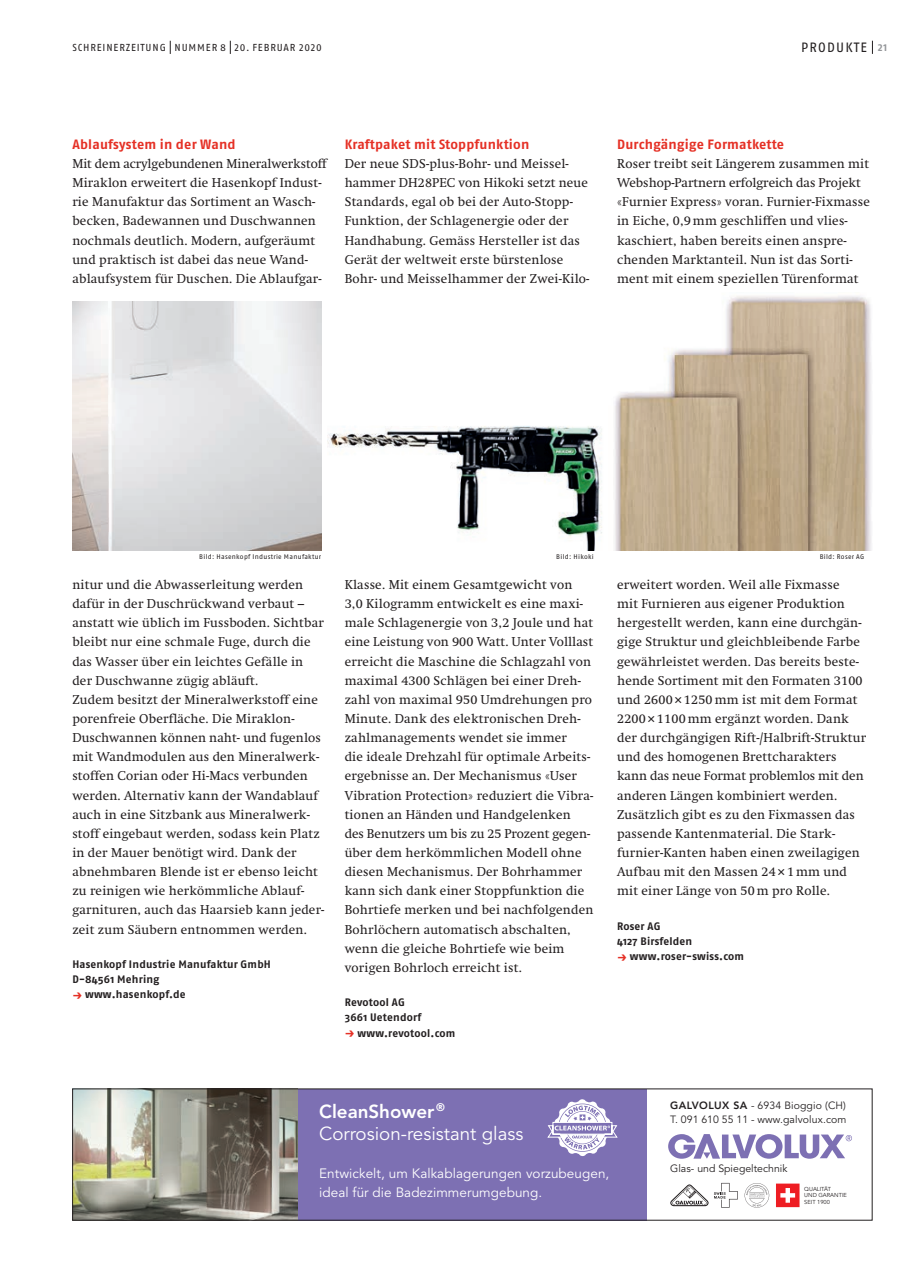
<style>
.page{position:relative;width:915px;height:1263px;background:#fff}
.page>*{position:absolute;margin:0;border:0;box-sizing:border-box;transform-origin:0 0}
.t1{font:18.75px "Avenir LT Std";color:#fff}
.t2{font:800 18.75px "Avenir LT Std";color:#fff}
.t3{font:13.5px/19.5px "Avenir LT Std";letter-spacing:.005em;color:#fff}
.t4{font:700 13.5px "Fago OT";letter-spacing:.015em;color:#e53025}
.t5{font:13.5px "Fago OT";letter-spacing:.085em;color:#231f20}
.t6{font:12.75px/19.2px "Swift";letter-spacing:.02em;color:#231f20}
.t7{font:800 10.95px "Avenir LT Std";color:#fff}
.t8{font:700 10.8px/15.3px "Fago OT";letter-spacing:.02em;color:#231f20}
.t9{font:10.5px "Avenir LT Std";color:#231f20}
.t10{font:10.2px "Fago OT";letter-spacing:.085em;color:#231f20}
.t11{font:6.75px "Fago OT";letter-spacing:.045em;color:#231f20}
.t12{font:5.7px/6.9px "Avenir LT Std";color:#231f20}
.s1{font-weight:700;font-size:10.2px;color:#939598}
.s2{font-size:12px;color:#e53025}
.s3{font-weight:800}
</style>
<div class="page">
<svg style="left:871px;top:41px;width:1px;height:13px"></svg>
<svg style="left:170px;top:41px;width:1px;height:13px"></svg>
<svg style="left:230px;top:41px;width:1px;height:13px"></svg>
<img style="left:72px;top:302px;width:249px;height:249px">
<img style="left:614px;top:296px;width:258px;height:255px">
<img style="left:328px;top:426px;width:274px;height:125px">
<div style="left:293px;top:1089px;width:353px;height:131px;background:#7d70b3"></div>
<svg style="left:776px;top:1183px;width:23px;height:24px"></svg>
<svg style="left:670px;top:1183px;width:67px;height:25px"></svg>
<svg style="left:744px;top:1183px;width:24px;height:24px"></svg>
<svg style="left:668px;top:1134px;width:183px;height:25px"></svg>
<img style="left:74px;top:1091px;width:224px;height:127px">
<svg style="left:547px;top:1099px;width:70px;height:57px"></svg>
<p class="t10" style="left:72px;top:41px;width:193px">SCHREINERZEITUNG NUMMER 8 20. Februar</p>
<p class="t10" style="left:299px;top:41px;width:24px">2020</p>
<p class="t5" style="left:801px;top:39px;width:87px">PRODUKTE <span class="s1">21</span></p>
<p class="t4" style="left:72px;top:136px;width:165px">Ablaufsystem in der Wand</p>
<p class="t6" style="left:72px;top:154px;width:255px">Mit dem acrylgebundenen Mineralwerkstoff Miraklon erweitert die Hasenkopf Indust&shy;rie Manufaktur das Sortiment an Wasch&shy;becken, Badewannen und Duschwannen nochmals deutlich. Modern, aufgeräumt und praktisch ist dabei das neue Wand&shy;ablaufsystem für Duschen. Die Ablaufgar-</p>
<p class="t4" style="left:344px;top:136px;width:186px">Kraftpaket mit Stoppfunktion</p>
<p class="t6" style="left:344px;top:154px;width:246px">Der neue SDS-plus-Bohr- und Meissel&shy;hammer DH28PEC von Hikoki setzt neue Standards, egal ob bei der Auto-Stopp-Funktion, der Schlagenergie oder der Handhabung. Gemäss Hersteller ist das Gerät der weltweit erste bürstenlose Bohr- und Meisselhammer der Zwei-Kilo-</p>
<p class="t4" style="left:617px;top:136px;width:168px">Durchgängige Formatkette</p>
<p class="t6" style="left:617px;top:154px;width:254px">Roser treibt seit Längerem zusammen mit Webshop-Partnern erfolgreich das Projekt «Furnier Express» voran. Furnier-Fixmasse in Eiche, 0,9 mm geschliffen und vlies&shy;kaschiert, haben bereits einen anspre&shy;chenden Marktanteil. Nun ist das Sorti&shy;ment mit einem speziellen Türenformat</p>
<p class="t11" style="left:199px;top:553px;width:123px">Bild: Hasenkopf Industrie Manufaktur</p>
<p class="t6" style="left:72px;top:575px;width:253px">nitur und die Abwasserleitung werden dafür in der Duschrückwand verbaut – anstatt wie üblich im Fussboden. Sichtbar bleibt nur eine schmale Fuge, durch die das Wasser über ein leichtes Gefälle in der Duschwanne zügig abläuft.<br>Zudem besitzt der Mineralwerkstoff eine porenfreie Oberfläche. Die Miraklon-Duschwannen können naht- und fugenlos mit Wandmodulen aus den Mineralwerk&shy;stoffen Corian oder Hi-Macs verbunden werden. Alternativ kann der Wandablauf auch in eine Sitzbank aus Mineralwerk&shy;stoff eingebaut werden, sodass kein Platz in der Mauer benötigt wird. Dank der abnehmbaren Blende ist er ebenso leicht zu reinigen wie herkömmliche Ablauf&shy;garnituren, auch das Haarsieb kann jeder&shy;zeit zum Säubern entnommen werden.</p>
<p class="t8" style="left:72px;top:956px;width:200px">Hasenkopf Industrie Manufaktur GmbH<br>D-84561 Mehring</p>
<p class="t8" style="left:72px;top:987px;width:115px"><span class="s2">→</span> www.hasenkopf.de</p>
<p class="t11" style="left:556px;top:553px;width:39px">Bild: Hikoki</p>
<p class="t6" style="left:344px;top:575px;width:250px">Klasse. Mit einem Gesamtgewicht von 3,0 Kilogramm entwickelt es eine maxi&shy;male Schlagenergie von 3,2 Joule und hat eine Leistung von 900 Watt. Unter Volllast erreicht die Maschine die Schlagzahl von maximal 4300 Schlägen bei einer Dreh&shy;zahl von maximal 950 Umdrehungen pro Minute. Dank des elektronischen Dreh&shy;zahlmanagements wendet sie immer<br>die ideale Drehzahl für optimale Arbeits&shy;ergebnisse an. Der Mechanismus «User Vibration Protection» reduziert die Vibra&shy;tionen an Händen und Handgelenken<br>des Benutzers um bis zu 25 Prozent gegen&shy;über dem herkömmlichen Modell ohne diesen Mechanismus. Der Bohrhammer kann sich dank einer Stoppfunktion die Bohrtiefe merken und bei nachfolgenden Bohrlöchern automatisch abschalten, wenn die gleiche Bohrtiefe wie beim vorigen Bohrloch erreicht ist.</p>
<p class="t8" style="left:344px;top:995px;width:78px">Revotool AG<br>3661 Uetendorf</p>
<p class="t8" style="left:344px;top:1025px;width:112px"><span class="s2">→</span> www.revotool.com</p>
<p class="t11" style="left:819px;top:553px;width:46px">Bild: Roser AG</p>
<p class="t6" style="left:617px;top:575px;width:250px">erweitert worden. Weil alle Fixmasse<br>mit Furnieren aus eigener Produktion hergestellt werden, kann eine durchgän&shy;gige Struktur und gleichbleibende Farbe gewährleistet werden. Das bereits beste&shy;hende Sortiment mit den Formaten 3100 und 2600 × 1250 mm ist mit dem Format 2200 × 1100 mm ergänzt worden. Dank der durchgängigen Rift-/Halbrift-Struktur und des homogenen Brettcharakters kann das neue Format problemlos mit den anderen Längen kombiniert werden.<br>Zusätzlich gibt es zu den Fixmassen das passende Kantenmaterial. Die Stark&shy;furnier-Kanten haben einen zweilagigen Aufbau mit den Massen 24 × 1 mm und mit einer Länge von 50 m pro Rolle.</p>
<p class="t8" style="left:617px;top:918px;width:77px">Roser AG<br>4127 Birsfelden</p>
<p class="t8" style="left:617px;top:949px;width:128px"><span class="s2">→</span> www.roser-swiss.com</p>
<p class="t7" style="left:436px;top:1101px;width:10px">®</p>
<h1 class="t1" style="left:319px;top:1123px;width:206px">Corrosion-resistant glass</h1>
<p class="t3" style="left:319px;top:1164px;width:291px">Entwickelt, um Kalkablagerungen vorzubeugen, ideal für die Badezimmerumgebung.</p>
<h1 class="t2" style="left:319px;top:1100px;width:117px">CleanShower</h1>
<p class="t9" style="left:670px;top:1100px;width:177px"><span class="s3">GALVOLUX SA</span> - 6934 Bioggio (CH)</p>
<p class="t9" style="left:670px;top:1113px;width:178px">T. 091 610 55 11 - www.galvolux.com</p>
<p class="t9" style="left:670px;top:1163px;width:119px">Glas- und Spiegeltechnik</p>
<p class="t12" style="left:804px;top:1185px;width:44px">QUALITÄT<br>UND GARANTIE<br>SEIT 1900</p>
</div>
